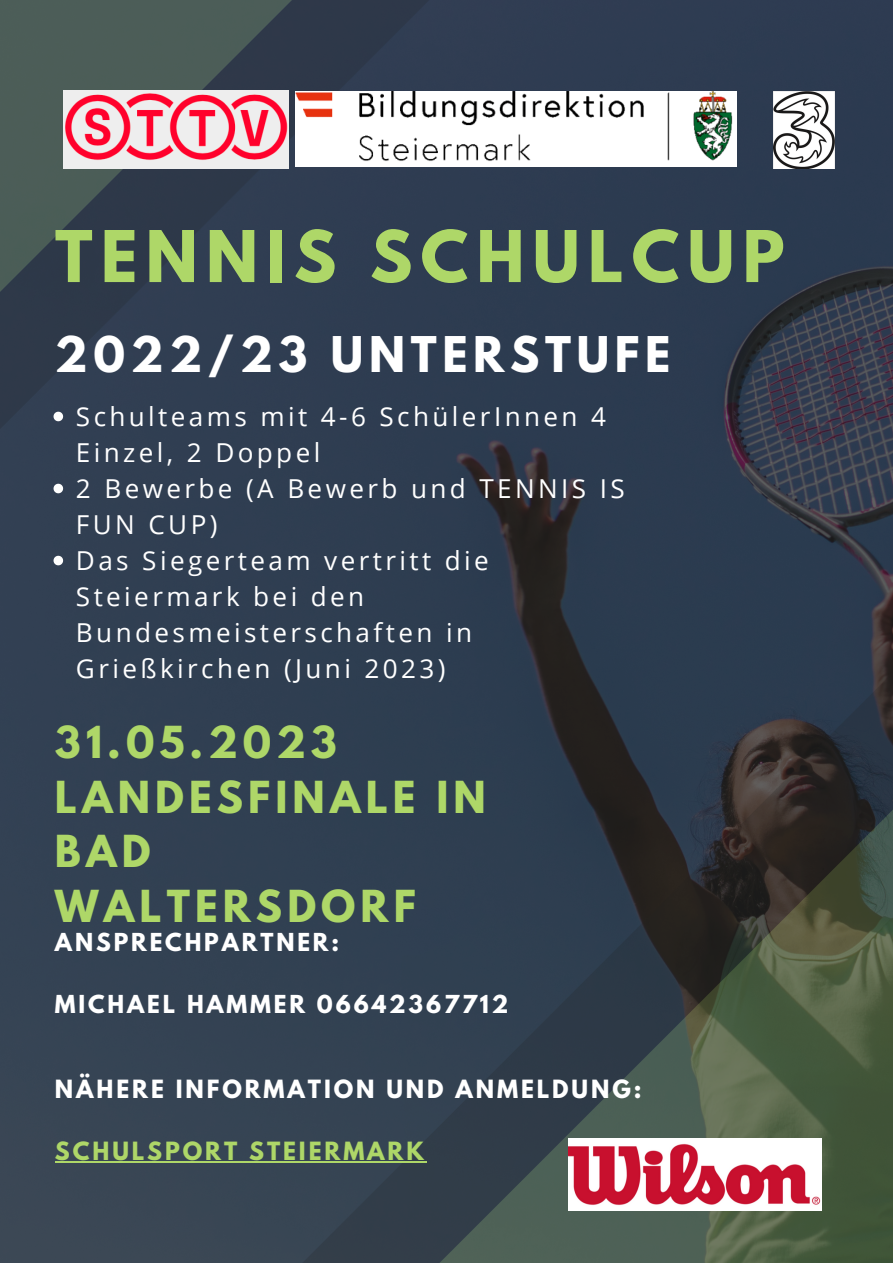
<style>
.page{position:relative;width:893px;height:1263px;background:#fff}
.page>*{position:absolute;margin:0;border:0;box-sizing:border-box;transform-origin:0 0}
.t1{font:700 63.07px "League Spartan";letter-spacing:.13em;color:#aed768}
.t2{font:700 43.58px "League Spartan";letter-spacing:.13em;color:#fff}
.t3{font:700 39.08px/54.6px "League Spartan";letter-spacing:.13em;color:#aed768}
.t4{font:26.1px/36px "Open Sans";letter-spacing:.13em;color:#fff}
.t5{font:700 22.27px "League Spartan";letter-spacing:.13em;color:#fff}
.t6{font:700 22.27px "League Spartan";letter-spacing:.13em;color:#aed768}
.t7{font:700 21.98px "League Spartan";letter-spacing:.13em;color:#fff}
</style>
<div class="page">
<img style="left:0;top:0;width:893px;height:1263px">
<svg style="left:275px;top:649px;width:618px;height:614px;background:#2f3c4b"></svg>
<svg style="left:412px;top:786px;width:481px;height:477px;background:#3a4644"></svg>
<div style="left:0;top:0;width:446px;height:624px;background:#2f3d51"></div>
<svg style="left:0;top:0;width:309px;height:486px;background:#364451"></svg>
<img style="left:295px;top:92px;width:441px;height:75px">
<img style="left:63px;top:90px;width:226px;height:79px">
<img style="left:773px;top:91px;width:61px;height:77px">
<svg style="left:54px;top:412px;width:9px;height:9px"></svg>
<svg style="left:54px;top:484px;width:9px;height:9px"></svg>
<svg style="left:54px;top:556px;width:9px;height:9px"></svg>
<img style="left:568px;top:1138px;width:253px;height:72px">
<hr style="left:55px;top:1161px;width:372px;height:1px;background:#aed768">
<h1 class="t1" style="left:55px;top:225px;width:731px">TENNIS SCHULCUP</h1>
<h2 class="t2" style="left:55px;top:333px;width:617px">2022/23 UNTERSTUFE</h2>
<p class="t4" style="left:76px;top:398px;width:550px">Schulteams mit 4-6 Schü lerInnen 4<br>Einzel, 2 Doppel<br>2 Bewerbe (A Bewerb und TENNIS IS<br>FUN CUP)<br>Das Siegerteam vertritt die<br>Steiermark bei den<br>Bundesmeisterschaften in<br>Grießkirchen (Juni 2023)</p>
<h3 class="t3" style="left:55px;top:720px;width:432px">31.05.2023<br>LANDESFINALE IN<br>BAD<br>WALTERSDORF</h3>
<p class="t7" style="left:55px;top:931px;width:286px">ANSPRECHPARTNER:</p>
<p class="t7" style="left:55px;top:993px;width:455px">MICHAEL HAMMER 06642367712</p>
<p class="t5" style="left:55px;top:1078px;width:588px">NÄHERE INFORMATION UND ANMELDUNG:</p>
<p class="t6" style="left:55px;top:1140px;width:370px">SCHULSPORT STEIERMARK</p>
</div>
